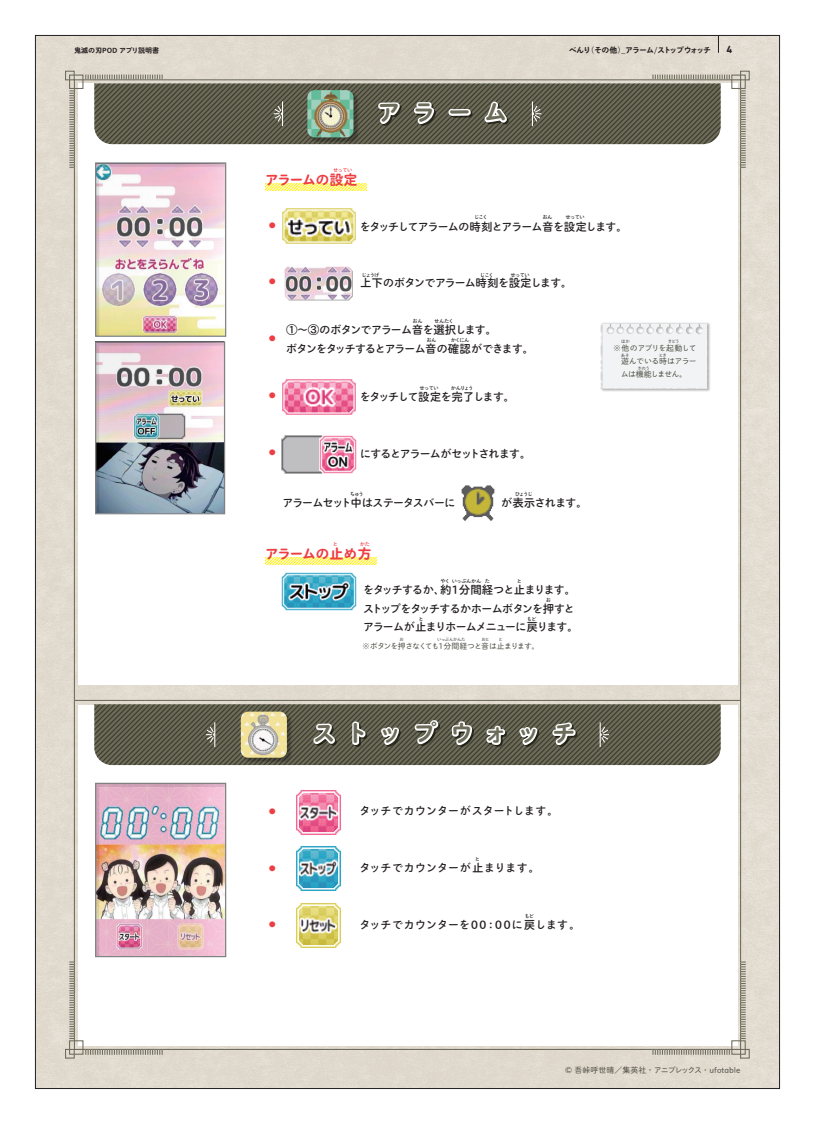
<style>
.page{position:relative;width:815px;height:1124px;background:#fff}
.page>*{position:absolute;margin:0;border:0;box-sizing:border-box;transform-origin:0 0}
.t1{font:600 expanded 24.12px "TB Chibi R Go Plus K Std";letter-spacing:.435em;color:#6d6c5b}
.t2{font:600 expanded 14.12px "TB Chibi R Go Plus K Std";letter-spacing:-.055em;color:#ee3d43}
.t3{font:600 expanded 14.12px "TB Chibi R Go Plus K Std";letter-spacing:-.08em;color:#ee3d43}
.t4{font:600 11.5px/18.6px "TB Chibi R Go Plus K Std";letter-spacing:-.11em;color:#231f20}
.t5{font:600 11.5px "TB Chibi R Go Plus K Std";letter-spacing:-.045em;color:#231f20}
.t6{font:600 11.5px "TB Chibi R Go Plus K Std";letter-spacing:-.09em;color:#231f20}
.t7{font:600 11.5px "TB Chibi R Go Plus K Std";letter-spacing:-.135em;color:#231f20}
.t8{font:600 11.5px "TB Chibi R Go Plus K Std";letter-spacing:-.03em;color:#231f20}
.t9{font:700 10.62px "DIN Next Rounded LT Pro";color:#231f20}
.t10{font:8px/13.2px "TB Chibi R Go Plus K Pro";letter-spacing:-.075em;color:#504f46;text-align:justify}
.t11{font:8px "TB Chibi R Go Plus K Pro";color:#504f46}
.t12{font:8px "TB Chibi R Go Plus K Pro";letter-spacing:-.105em;color:#504f46}
.t13{font:600 expanded 8px "TB Chibi R Go Plus K Std";letter-spacing:-.13em;color:#231f20}
.t14{font:600 expanded 7.12px "TB Chibi R Go Plus K Std";color:#231f20}
.t15{font:600 7.12px "TB Chibi R Go Plus K Std";color:#ee3d43}
.t16{font:600 5.38px "TBBN Chibi R Go Std";letter-spacing:-.145em;color:#231f20}
.t17{font:600 5.38px "TBBN Chibi R Go Std";letter-spacing:-.085em;color:#231f20}
.t18{font:600 5.38px "TBBN Chibi R Go Std";letter-spacing:-.105em;color:#ee3d43}
.t19{font:600 4.38px "TBBN Chibi R Go Std";letter-spacing:-.11em;color:#57585a}
.t20{font:600 4.38px "TBBN Chibi R Go Std";letter-spacing:-.085em;color:#57585a}
</style>
<div class="page">
<div style="left:37px;top:37px;width:741px;height:1049px;background:#e2dbcf"></div>
<div style="left:78px;top:83px;width:659px;height:962px;background:#fff"></div>
<div style="left:740px;top:71px;width:10px;height:9px;border:1px solid #6d6c5b"></div>
<div style="left:731px;top:75px;width:15px;height:14px;border:1px solid #6d6c5b"></div>
<div style="left:65px;top:71px;width:10px;height:9px;border:1px solid #6d6c5b"></div>
<div style="left:69px;top:75px;width:14px;height:14px;border:1px solid #6d6c5b"></div>
<svg style="left:69px;top:90px;width:5px;height:78px"></svg>
<svg style="left:741px;top:90px;width:5px;height:78px"></svg>
<div style="left:740px;top:1048px;width:10px;height:10px;border:1px solid #6d6c5b"></div>
<div style="left:731px;top:1040px;width:15px;height:14px;border:1px solid #6d6c5b"></div>
<div style="left:65px;top:1048px;width:10px;height:10px;border:1px solid #6d6c5b"></div>
<div style="left:69px;top:1040px;width:14px;height:14px;border:1px solid #6d6c5b"></div>
<svg style="left:741px;top:961px;width:5px;height:77px"></svg>
<svg style="left:69px;top:961px;width:5px;height:77px"></svg>
<svg style="left:266px;top:184px;width:101px;height:7px"></svg>
<svg style="left:266px;top:557px;width:110px;height:7px"></svg>
<svg style="left:718px;top:36px;width:1px;height:17px"></svg>
<img style="left:97px;top:164px;width:127px;height:171px">
<div style="left:95px;top:162px;width:131px;height:175px;border:1px solid #808285"></div>
<img style="left:97px;top:343px;width:126px;height:169px">
<div style="left:95px;top:341px;width:130px;height:173px;border:1px solid #808285"></div>
<img style="left:75px;top:685px;width:663px;height:19px">
<hr style="left:75px;top:699px;width:666px;height:1px;background:#6d6c5b">
<img style="left:601px;top:322px;width:109px;height:70px">
<svg style="left:602px;top:323px;width:105px;height:66px"></svg>
<svg style="left:287px;top:270px;width:66px;height:30px"></svg>
<img style="left:285px;top:267px;width:67px;height:32px">
<img style="left:461px;top:485px;width:34px;height:36px">
<img style="left:282px;top:379px;width:74px;height:36px">
<img style="left:282px;top:436px;width:74px;height:37px">
<img style="left:282px;top:208px;width:74px;height:36px">
<img style="left:282px;top:572px;width:74px;height:38px">
<svg style="left:85px;top:685px;width:645px;height:404px"></svg>
<img style="left:241px;top:711px;width:53px;height:53px">
<img style="left:241px;top:711px;width:46px;height:46px">
<svg style="left:85px;top:74px;width:645px;height:70px;background:#757365"></svg>
<img style="left:308px;top:90px;width:52px;height:54px">
<img style="left:307px;top:90px;width:46px;height:47px">
<p class="t14" style="left:74px;top:45px;width:87px">鬼滅の刃POD アプリ説明書</p>
<p class="t18" style="left:333px;top:167px;width:21px">せってい</p>
<p class="t3" style="left:265px;top:169px;width:95px">アラームの設定</p>
<h1 class="t1" style="left:379px;top:95px;width:132px">アラーム</h1>
<p class="t13" style="left:569px;top:44px;width:144px">べんり（その他）_アラーム/ストップウォッチ</p>
<p class="t9" style="left:726px;top:44px;width:7px">4</p>
<p class="t15" style="left:269px;top:219px;width:9px">●</p>
<p class="t16" style="left:542px;top:214px;width:12px">おん</p>
<p class="t16" style="left:474px;top:214px;width:15px">じこく</p>
<p class="t16" style="left:565px;top:214px;width:21px">せってい</p>
<p class="t4" style="left:359px;top:217px;width:270px">をタッチしてアラームの時刻とアラーム音を設定します。</p>
<p class="t15" style="left:269px;top:276px;width:9px">●</p>
<p class="t16" style="left:361px;top:272px;width:20px">じょうげ</p>
<p class="t16" style="left:480px;top:272px;width:15px">じこく</p>
<p class="t16" style="left:510px;top:272px;width:21px">せってい</p>
<p class="t6" style="left:360px;top:274px;width:214px">上下のボタンでアラーム時刻を設定します。</p>
<p class="t15" style="left:269px;top:333px;width:9px">●</p>
<p class="t16" style="left:434px;top:318px;width:21px">せんたく</p>
<p class="t16" style="left:413px;top:318px;width:12px">おん</p>
<p class="t4" style="left:286px;top:320px;width:250px">①～③のボタンでアラーム音を選択します。<br>ボタンをタッチするとアラーム音の確認ができます。</p>
<p class="t16" style="left:426px;top:337px;width:12px">おん</p>
<p class="t16" style="left:451px;top:337px;width:20px">かくにん</p>
<p class="t19" style="left:668px;top:339px;width:13px">きどう</p>
<p class="t19" style="left:621px;top:339px;width:10px">ほか</p>
<p class="t19" style="left:621px;top:352px;width:10px">あそ</p>
<p class="t19" style="left:659px;top:352px;width:10px">とき</p>
<p class="t19" style="left:638px;top:366px;width:14px">きのう</p>
<p class="t10" style="left:621px;top:340px;width:78px;text-indent:-7px">※他のアプリを起動して遊んでいる時はアラームは機能しません。</p>
<p class="t15" style="left:269px;top:389px;width:9px">●</p>
<p class="t16" style="left:420px;top:385px;width:21px">せってい</p>
<p class="t16" style="left:451px;top:385px;width:24px">かんりょう</p>
<p class="t4" style="left:359px;top:387px;width:157px">をタッチして設定を完了します。</p>
<p class="t15" style="left:269px;top:446px;width:9px">●</p>
<p class="t7" style="left:360px;top:444px;width:173px">にするとアラームがセットされます。</p>
<p class="t16" style="left:350px;top:491px;width:16px">ちゅう</p>
<p class="t16" style="left:515px;top:491px;width:20px">ひょうじ</p>
<p class="t4" style="left:282px;top:493px;width:307px">アラームセット中はステータスバーに　　　　が表示されます。</p>
<p class="t18" style="left:333px;top:541px;width:7px">と</p>
<p class="t18" style="left:360px;top:541px;width:12px">かた</p>
<p class="t2" style="left:265px;top:542px;width:108px">アラームの止め方</p>
<p class="t17" style="left:440px;top:578px;width:43px">やくいっぷんかん</p>
<p class="t16" style="left:485px;top:578px;width:7px">た</p>
<p class="t16" style="left:517px;top:578px;width:7px">と</p>
<p class="t4" style="left:363px;top:580px;width:217px">をタッチするか、約１分間経つと止まります。ストップをタッチするかホームボタンを押すとアラームが止まりホームメニューに戻ります。</p>
<p class="t16" style="left:546px;top:597px;width:7px">お</p>
<p class="t16" style="left:527px;top:616px;width:11px">もど</p>
<p class="t16" style="left:418px;top:616px;width:7px">と</p>
<p class="t19" style="left:399px;top:636px;width:6px">お</p>
<p class="t20" style="left:437px;top:636px;width:30px">いっぷんかんた</p>
<p class="t19" style="left:481px;top:636px;width:10px">おと</p>
<p class="t19" style="left:499px;top:636px;width:6px">と</p>
<p class="t12" style="left:362px;top:638px;width:179px">※ボタンを押さなくても1分間経つと音は止まります。</p>
<h1 class="t1" style="left:314px;top:716px;width:265px">ストップウォッチ</h1>
<p class="t15" style="left:269px;top:805px;width:9px">●</p>
<p class="t5" style="left:359px;top:801px;width:201px">タッチでカウンターがスタートします。</p>
<p class="t15" style="left:269px;top:862px;width:9px">●</p>
<p class="t16" style="left:475px;top:856px;width:7px">と</p>
<p class="t8" style="left:359px;top:858px;width:182px">タッチでカウンターが止まります。</p>
<p class="t15" style="left:269px;top:919px;width:9px">●</p>
<p class="t16" style="left:525px;top:913px;width:11px">もど</p>
<p class="t5" style="left:359px;top:915px;width:223px">タッチでカウンターを００：００に戻します。</p>
<p class="t11" style="left:565px;top:1062px;width:177px">© 吾峠呼世晴／集英社・アニプレックス・ufotable</p>
</div>
